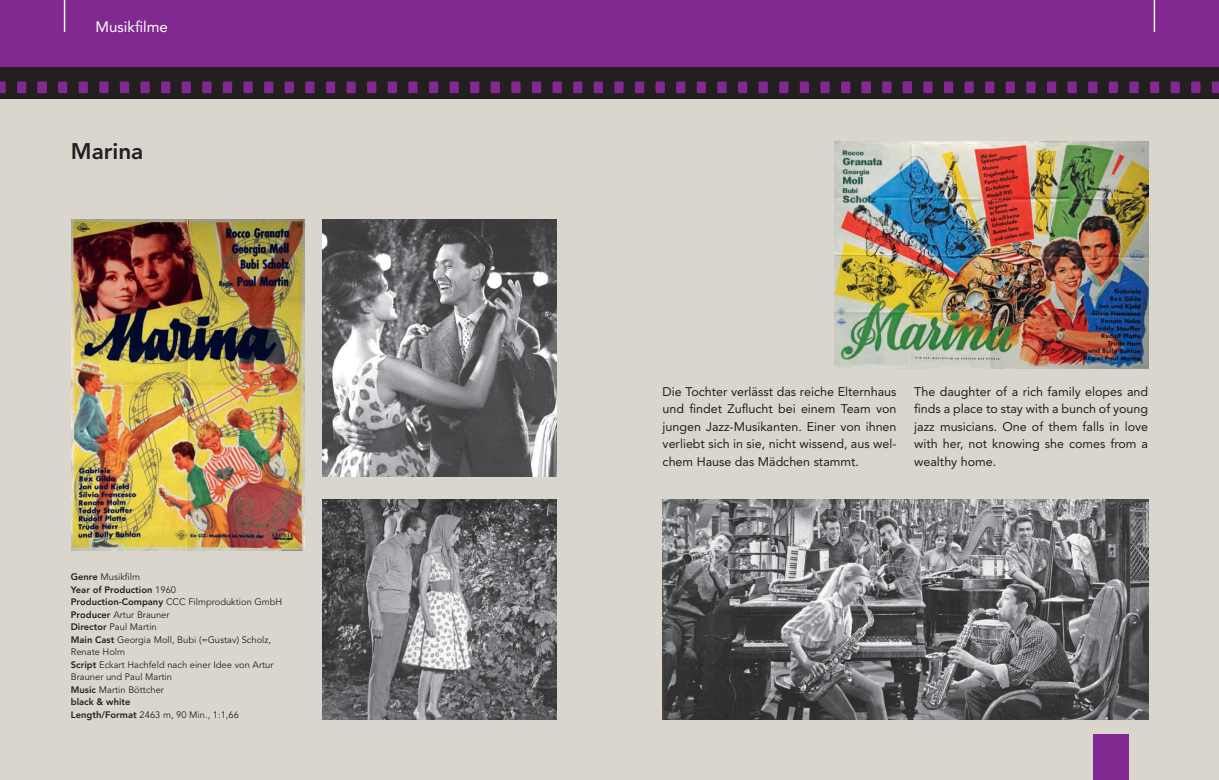
<style>
.page{position:relative;width:1219px;height:780px;background:#fff}
.page>*{position:absolute;margin:0;border:0;box-sizing:border-box;transform-origin:0 0}
.t1{font:800 22.5px "Avenir";color:#231f20}
.t2{font:15px "Avenir";color:#fff}
.t3{font:12.5px/17.5px "Avenir";color:#231f20;text-align:justify}
.t4{font:9.38px/12.5px "Avenir";color:#231f20}
.s1{font-weight:800}
</style>
<div class="page">
<div style="left:0;top:0;width:1219px;height:67px;background:#812990"></div>
<div style="left:0;top:99px;width:1219px;height:681px;background:#dad6ce"></div>
<div style="left:0;top:67px;width:1219px;height:32px;background:#231f20"></div>
<div style="left:58px;top:81px;width:9px;height:12px;background:#812990"></div>
<div style="left:79px;top:81px;width:9px;height:12px;background:#812990"></div>
<svg style="left:0;top:81px;width:6px;height:12px"></svg>
<div style="left:17px;top:81px;width:9px;height:12px;background:#812990"></div>
<div style="left:38px;top:81px;width:9px;height:12px;background:#812990"></div>
<div style="left:99px;top:81px;width:9px;height:12px;background:#812990"></div>
<div style="left:120px;top:81px;width:9px;height:12px;background:#812990"></div>
<div style="left:140px;top:81px;width:10px;height:12px;background:#812990"></div>
<div style="left:161px;top:81px;width:9px;height:12px;background:#812990"></div>
<div style="left:182px;top:81px;width:9px;height:12px;background:#812990"></div>
<div style="left:202px;top:81px;width:10px;height:12px;background:#812990"></div>
<div style="left:223px;top:81px;width:9px;height:12px;background:#812990"></div>
<div style="left:243px;top:81px;width:10px;height:12px;background:#812990"></div>
<div style="left:264px;top:81px;width:9px;height:12px;background:#812990"></div>
<div style="left:285px;top:81px;width:9px;height:12px;background:#812990"></div>
<div style="left:305px;top:81px;width:10px;height:12px;background:#812990"></div>
<div style="left:326px;top:81px;width:9px;height:12px;background:#812990"></div>
<div style="left:347px;top:81px;width:9px;height:12px;background:#812990"></div>
<div style="left:367px;top:81px;width:9px;height:12px;background:#812990"></div>
<div style="left:388px;top:81px;width:9px;height:12px;background:#812990"></div>
<div style="left:408px;top:81px;width:10px;height:12px;background:#812990"></div>
<div style="left:429px;top:81px;width:9px;height:12px;background:#812990"></div>
<div style="left:450px;top:81px;width:9px;height:12px;background:#812990"></div>
<div style="left:923px;top:81px;width:9px;height:12px;background:#812990"></div>
<div style="left:944px;top:81px;width:9px;height:12px;background:#812990"></div>
<div style="left:882px;top:81px;width:9px;height:12px;background:#812990"></div>
<div style="left:903px;top:81px;width:9px;height:12px;background:#812990"></div>
<div style="left:964px;top:81px;width:10px;height:12px;background:#812990"></div>
<div style="left:985px;top:81px;width:9px;height:12px;background:#812990"></div>
<div style="left:1006px;top:81px;width:9px;height:12px;background:#812990"></div>
<div style="left:1026px;top:81px;width:10px;height:12px;background:#812990"></div>
<div style="left:1047px;top:81px;width:9px;height:12px;background:#812990"></div>
<div style="left:1067px;top:81px;width:10px;height:12px;background:#812990"></div>
<div style="left:1088px;top:81px;width:9px;height:12px;background:#812990"></div>
<div style="left:1109px;top:81px;width:9px;height:12px;background:#812990"></div>
<div style="left:1129px;top:81px;width:10px;height:12px;background:#812990"></div>
<div style="left:1150px;top:81px;width:9px;height:12px;background:#812990"></div>
<div style="left:1170px;top:81px;width:10px;height:12px;background:#812990"></div>
<div style="left:1191px;top:81px;width:9px;height:12px;background:#812990"></div>
<svg style="left:1212px;top:81px;width:7px;height:12px"></svg>
<div style="left:470px;top:81px;width:9px;height:12px;background:#812990"></div>
<div style="left:491px;top:81px;width:9px;height:12px;background:#812990"></div>
<div style="left:511px;top:81px;width:10px;height:12px;background:#812990"></div>
<div style="left:532px;top:81px;width:9px;height:12px;background:#812990"></div>
<div style="left:552px;top:81px;width:10px;height:12px;background:#812990"></div>
<div style="left:573px;top:81px;width:9px;height:12px;background:#812990"></div>
<div style="left:594px;top:81px;width:9px;height:12px;background:#812990"></div>
<div style="left:614px;top:81px;width:10px;height:12px;background:#812990"></div>
<div style="left:635px;top:81px;width:9px;height:12px;background:#812990"></div>
<div style="left:656px;top:81px;width:9px;height:12px;background:#812990"></div>
<div style="left:676px;top:81px;width:9px;height:12px;background:#812990"></div>
<div style="left:697px;top:81px;width:9px;height:12px;background:#812990"></div>
<div style="left:717px;top:81px;width:10px;height:12px;background:#812990"></div>
<div style="left:738px;top:81px;width:9px;height:12px;background:#812990"></div>
<div style="left:759px;top:81px;width:9px;height:12px;background:#812990"></div>
<div style="left:779px;top:81px;width:9px;height:12px;background:#812990"></div>
<div style="left:800px;top:81px;width:9px;height:12px;background:#812990"></div>
<div style="left:820px;top:81px;width:10px;height:12px;background:#812990"></div>
<div style="left:841px;top:81px;width:9px;height:12px;background:#812990"></div>
<div style="left:862px;top:81px;width:9px;height:12px;background:#812990"></div>
<hr style="left:64px;top:0;width:1px;height:32px;background:#fff">
<hr style="left:1154px;top:0;width:1px;height:32px;background:#fff">
<div style="left:1094px;top:733px;width:35px;height:47px;background:#812990"></div>
<img style="left:71px;top:219px;width:233px;height:331px">
<img style="left:834px;top:142px;width:314px;height:227px">
<img style="left:663px;top:499px;width:485px;height:220px">
<img style="left:323px;top:499px;width:233px;height:220px">
<img style="left:322px;top:220px;width:234px;height:257px">
<p class="t2" style="left:96px;top:18px;width:74px">Musikfilme</p>
<h1 class="t1" style="left:71px;top:138px;width:74px">Marina</h1>
<p class="t4" style="left:71px;top:571px;width:213px"><span class="s1">Genre</span> Musikfilm<br><span class="s1">Year of Production</span> 1960<br><span class="s1">Production-Company</span> CCC Filmproduktion GmbH<br><span class="s1">Producer</span> Artur Brauner<br><span class="s1">Director</span> Paul Martin<br><span class="s1">Main Cast</span> Georgia Moll, Bubi (=Gustav) Scholz,<br>Renate Holm<br><span class="s1">Script</span> Eckart Hachfeld nach einer Idee von Artur<br>Brauner und Paul Martin<br><span class="s1">Music</span> Martin Böttcher<br><span class="s1">black &amp; white<br>Length/Format</span> 2463 m, 90 Min., 1:1,66</p>
<p class="t3" style="left:663px;top:383px;width:235px">Die Tochter verlässt das reiche Elternhaus und findet Zuflucht bei einem Team von jungen Jazz-Musikanten. Einer von ihnen verliebt sich in sie, nicht wissend, aus wel&shy;chem Hause das Mädchen stammt.</p>
<p class="t3" style="left:914px;top:383px;width:235px">The daughter of a rich family elopes and finds a place to stay with a bunch of young jazz musicians. One of them falls in love with her, not knowing she comes from a wealthy home.</p>
</div>
